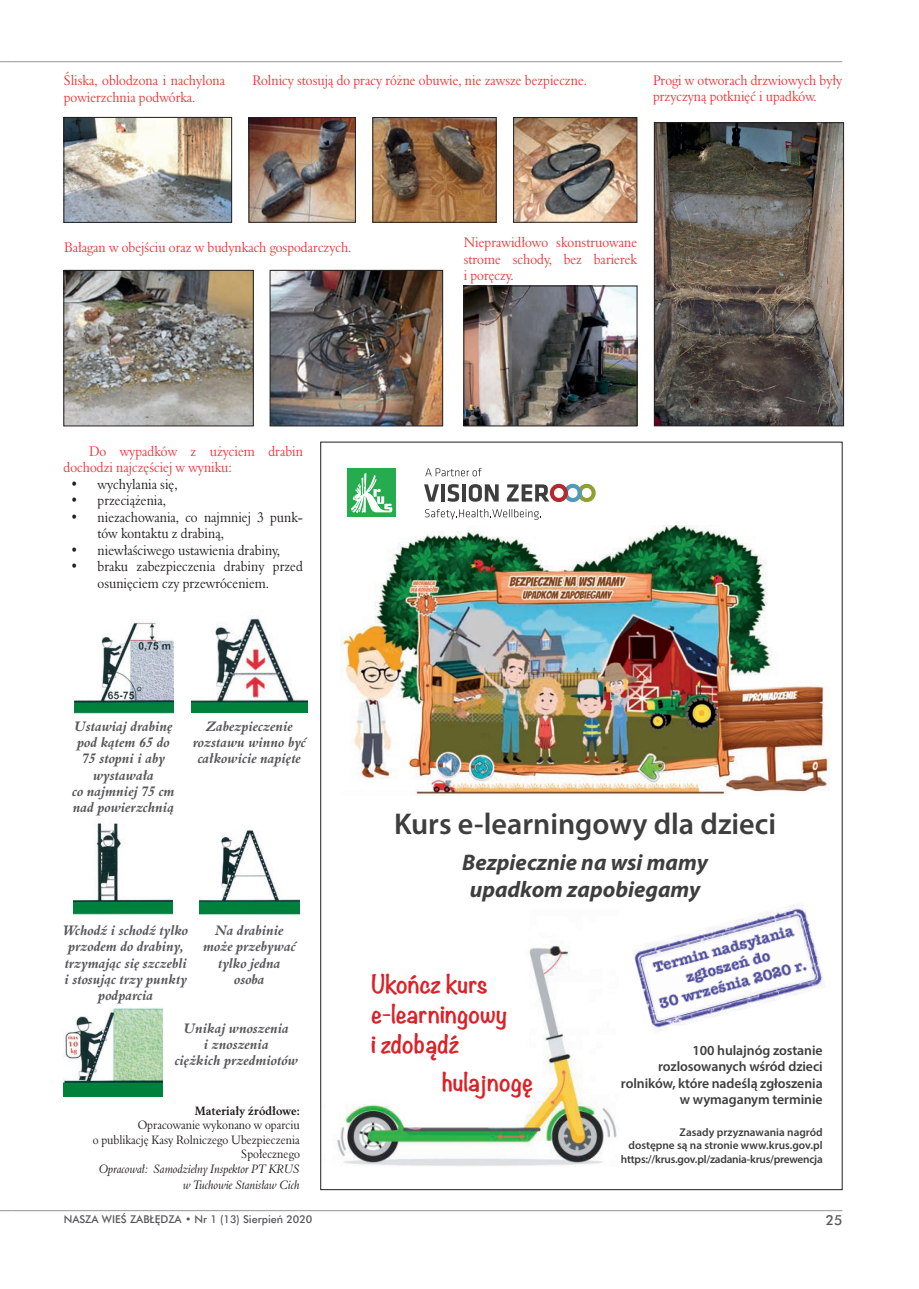
<style>
.page{position:relative;width:919px;height:1289px;background:#fff}
.page>*{position:absolute;margin:0;border:0;box-sizing:border-box;transform-origin:0 0}
.t1{font:600 30.15px "Myriad Pro";color:#3e3e3f}
.t2{font:700 22.65px/30.2px "Noteworthy";color:#da2128}
.t3{font:italic 700 22.65px/27.2px "Myriad Pro";color:#3e3e3f;text-align:center}
.t4{font:13.8px/16.5px "Aldine 401 PL";color:#ee393c;scale:.9 1}
.t5{font:13.8px/16.5px "Aldine 401 PL";color:#231f20;scale:.9 1}
.t6{font:600 13.8px/16.5px "Myriad Pro";letter-spacing:-.005em;color:#3e3e3f;text-align:right}
.t7{font:italic 700 13.5px/16.2px "Aldine 401 PL";color:#57585a;text-align:center}
.t8{font:13.5px "Futura Md PL";color:#57585a}
.t9{font:12px/14.4px "Aldine 401 PL";color:#231f20;text-align:right;scale:.9 1}
.t10{font:italic 12px/16.5px "Aldine 401 PL";color:#231f20;text-align:right;scale:.9 1}
.t11{font:700 12px "Aldine 401 PL";color:#231f20;scale:.9 1}
.t12{font:600 11.25px/13.5px "Myriad Pro";color:#3e3e3f;text-align:right}
.t13{font:10.5px "Futura Md PL";color:#57585a}
</style>
<div class="page">
<svg style="left:0;top:61px;width:13px;height:1px"></svg>
<hr style="left:13px;top:61px;width:829px;height:1px;background:#939598">
<hr style="left:13px;top:1210px;width:829px;height:1px;background:#939598">
<svg style="left:0;top:1210px;width:13px;height:1px"></svg>
<img style="left:66px;top:119px;width:164px;height:101px">
<div style="left:64px;top:117px;width:168px;height:105px;border:1px solid #231f20"></div>
<img style="left:251px;top:119px;width:102px;height:101px">
<div style="left:249px;top:117px;width:106px;height:105px;border:1px solid #231f20"></div>
<img style="left:374px;top:119px;width:120px;height:101px">
<div style="left:372px;top:117px;width:124px;height:105px;border:1px solid #231f20"></div>
<img style="left:515px;top:119px;width:120px;height:101px">
<div style="left:513px;top:117px;width:124px;height:105px;border:1px solid #231f20"></div>
<img style="left:66px;top:272px;width:185px;height:152px">
<div style="left:64px;top:270px;width:189px;height:156px;border:1px solid #231f20"></div>
<img style="left:272px;top:272px;width:168px;height:152px">
<div style="left:270px;top:270px;width:172px;height:156px;border:1px solid #231f20"></div>
<img style="left:656px;top:124px;width:185px;height:300px">
<div style="left:654px;top:122px;width:189px;height:304px;border:1px solid #231f20"></div>
<img style="left:465px;top:288px;width:170px;height:136px">
<div style="left:463px;top:286px;width:174px;height:140px;border:1px solid #231f20"></div>
<img style="left:74px;top:621px;width:99px;height:92px">
<img style="left:192px;top:615px;width:115px;height:97px">
<img style="left:74px;top:823px;width:99px;height:92px">
<img style="left:634px;top:904px;width:189px;height:126px">
<img style="left:335px;top:941px;width:282px;height:225px">
<img style="left:340px;top:525px;width:489px;height:270px">
<div style="left:347px;top:469px;width:49px;height:48px;background:#26ab4f"></div>
<svg style="left:351px;top:473px;width:41px;height:40px"></svg>
<svg style="left:424px;top:484px;width:15px;height:17px"></svg>
<hr style="left:441px;top:484px;width:3px;height:17px;background:#3e3e3f">
<svg style="left:447px;top:484px;width:12px;height:18px"></svg>
<hr style="left:462px;top:484px;width:3px;height:17px;background:#3e3e3f">
<svg style="left:469px;top:484px;width:29px;height:18px"></svg>
<svg style="left:507px;top:484px;width:88px;height:18px"></svg>
<svg style="left:425px;top:509px;width:116px;height:10px"></svg>
<svg style="left:425px;top:468px;width:56px;height:8px"></svg>
<img style="left:199px;top:830px;width:101px;height:85px">
<img style="left:64px;top:1008px;width:98px;height:88px">
<p class="t4" style="left:64px;top:72px;width:181px">Śliska, oblodzona i nachylona powierzchnia podwórka.</p>
<p class="t4" style="left:653px;top:71px;width:212px">Progi w otworach drzwiowych były przyczyną potknięć i upadków.</p>
<p class="t4" style="left:252px;top:72px;width:373px">Rolnicy stosują do pracy różne obuwie, nie zawsze bezpieczne.</p>
<p class="t4" style="left:64px;top:239px;width:321px">Bałagan w obejściu oraz w budynkach gospodarczych.</p>
<p class="t4" style="left:463px;top:234px;width:194px;text-align:justify">Nieprawidłowo skonstruowane strome schody, bez barierek i poręczy.</p>
<p class="t4" style="left:63px;top:442px;width:267px;text-indent:26px">Do wypadków z użyciem drabin dochodzi najczęściej w wyniku:</p>
<p class="t5" style="left:71px;top:475px;width:120px">• wychylania się,</p>
<p class="t5" style="left:71px;top:492px;width:108px">• przeciążenia,</p>
<p class="t5" style="left:98px;top:508px;width:230px;text-indent:-27px">• niezachowania, co najmniej 3 punk&shy;tów kontaktu z drabiną,</p>
<p class="t5" style="left:71px;top:541px;width:234px">• niewłaściwego ustawienia drabiny,</p>
<p class="t5" style="left:71px;top:558px;width:260px;text-align:center">• braku zabezpieczenia drabiny przed osunięciem czy przewróceniem.</p>
<p class="t7" style="left:73px;top:718px;width:104px">Ustawiajdrabinę pod kątem 65 do<br>75 stopni i aby wystawała<br>co najmniej75 cm nad powierzchnią</p>
<p class="t7" style="left:193px;top:718px;width:115px">Zabezpieczenie rozstawu winno być całkowicie napięte</p>
<p class="t7" style="left:63px;top:922px;width:126px">Wchodź i schodź tylko przodem do drabiny, trzymając się szczebli i stosując trzy punkty podparcia</p>
<p class="t7" style="left:203px;top:922px;width:94px">Na drabinie może przebywać tylko jedna osoba</p>
<p class="t7" style="left:175px;top:1019px;width:125px">Unikajwnoszenia<br>i znoszenia<br>ciężkich przedmiotów</p>
<p class="t11" style="left:195px;top:1103px;width:118px">Materiały źródłowe:</p>
<p class="t9" style="left:93px;top:1117px;width:231px">Opracowanie wykonano w oparciu<br>o publikację Kasy Rolniczego Ubezpieczenia<br>Społecznego</p>
<p class="t10" style="left:99px;top:1159px;width:224px">Opracował: Samodzielny Inspektor PT KRUS w Tuchowie Stanisław Cich</p>
<h1 class="t1" style="left:394px;top:804px;width:383px">Kurs e-learningowy dla dzieci</h1>
<h2 class="t3" style="left:462px;top:847px;width:247px">Bezpiecznie na wsi mamy upadkom zapobiegamy</h2>
<h2 class="t2" style="left:371px;top:968px;width:137px">Ukończ kurs e-learningowy i zdobądź</h2>
<h2 class="t2" style="left:442px;top:1065px;width:92px">hulajnogę</h2>
<p class="t6" style="left:621px;top:1041px;width:203px">100 hulajnóg zostanie rozlosowanych wśród dzieci rolników, które nadeślą zgłoszenia w wymaganym terminie</p>
<p class="t12" style="left:621px;top:1124px;width:203px">Zasady przyznawania nagród<br>dostępne są na stronie www.krus.gov.pl https://krus.gov.pl/zadania-krus/prewencja</p>
<p class="t13" style="left:64px;top:1212px;width:250px">NASZA WIEŚ ZABŁĘDZA • Nr 1 (13) Sierpień 2020</p>
<p class="t8" style="left:825px;top:1211px;width:18px">25</p>
</div>
